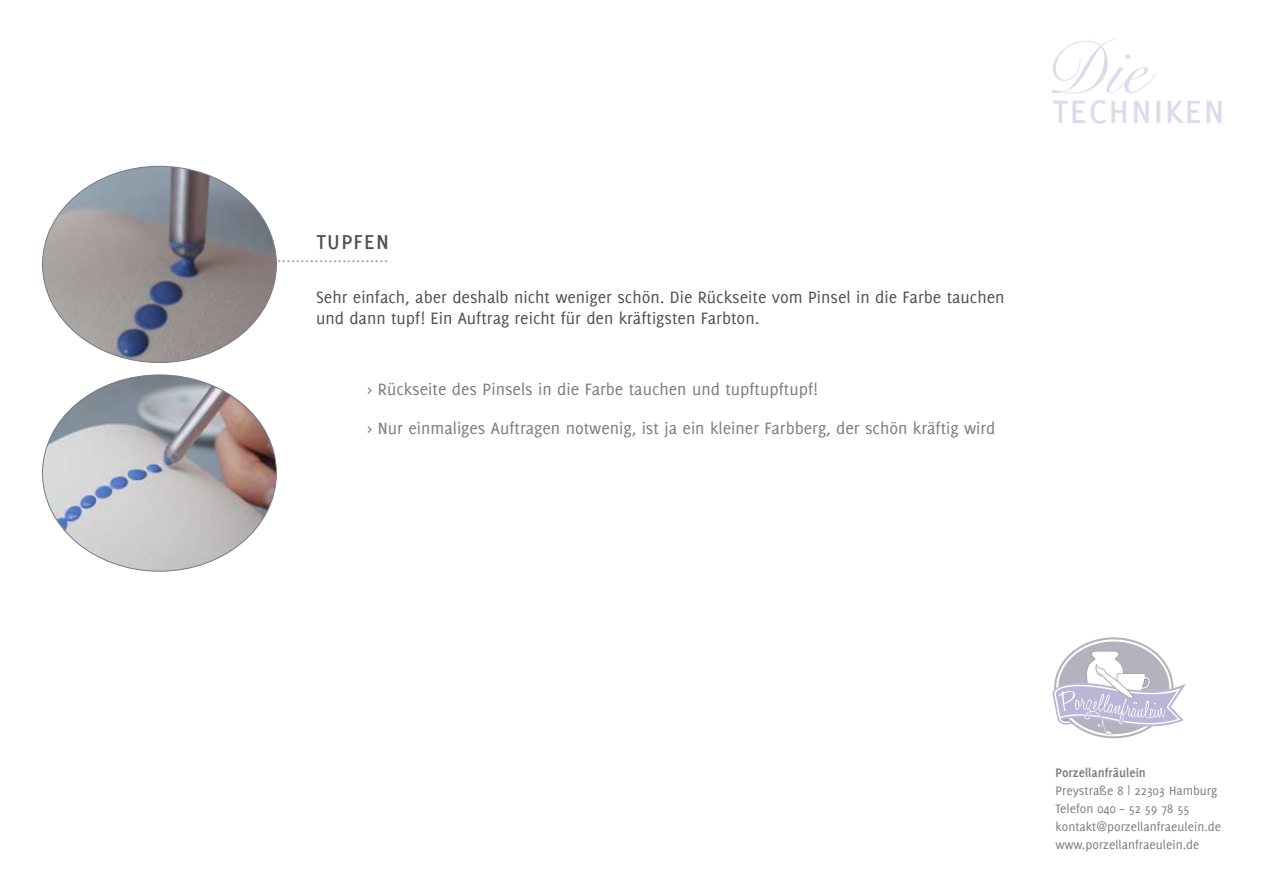
<style>
.page{position:relative;width:1263px;height:893px;background:#fff}
.page>*{position:absolute;margin:0;border:0;box-sizing:border-box;transform-origin:0 0}
.t1{font:72px "Snell Roundhand";color:#dddaee}
.t2{font:43.2px "Delicious Small Caps";color:#dddaee}
.t3{font:27px "Delicious Small Caps";color:#4e4d51}
.t4{font:18px/21.6px "Delicious";color:#4e4d51}
.t5{font:18px/39px "Delicious";color:#7a7a81}
.t6{font:13.5px/18px "Delicious";color:#7a7a81}
.t7{font:700 13.5px "Delicious";color:#7a7a81}
</style>
<div class="page">
<svg style="left:1052px;top:637px;width:134px;height:101px"></svg>
<img style="left:43px;top:166px;width:233px;height:197px">
<img style="left:43px;top:375px;width:233px;height:196px">
<h3 class="t3" style="left:316px;top:225px;width:75px">tupfen</h3>
<p class="t4" style="left:316px;top:286px;width:690px">Sehr einfach, aber deshalb nicht weniger schön. Die Rückseite vom Pinsel in die Farbe tauchen und dann tupf! Ein Auftrag reicht für den kräftigsten Farbton.</p>
<p class="t5" style="left:367px;top:369px;width:630px">&gt; Rückseite des Pinsels in die Farbe tauchen und tupftupftupf!<br>&gt; Nur einmaliges Auftragen notwenig, ist ja ein kleiner Farbberg, der schön kräftig wird</p>
<h1 class="t1" style="left:1043px;top:28px;width:105px">Die</h1>
<h2 class="t2" style="left:1052px;top:84px;width:175px">techniken</h2>
<p class="t7" style="left:1055px;top:764px;width:92px">Porzellanfräulein</p>
<p class="t6" style="left:1055px;top:781px;width:167px">Preystraße 8 | 22303 Hamburg<br>Telefon 040 – 52 59 78 55 kontakt@porzellanfraeulein.de www.porzellanfraeulein.de</p>
</div>
